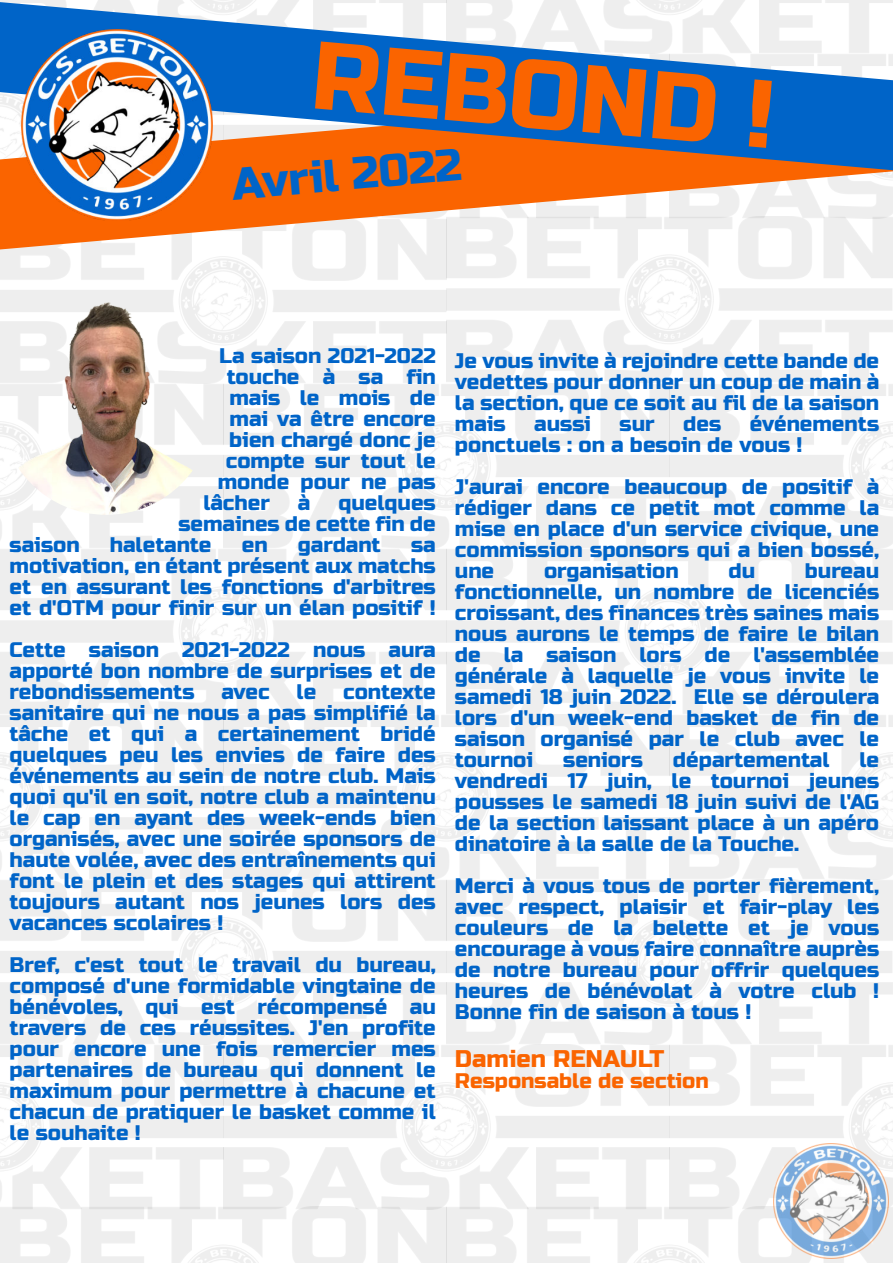
<style>
.page{position:relative;width:893px;height:1263px;background:#fff}
.page>*{position:absolute;margin:0;border:0;box-sizing:border-box;transform-origin:0 0}
.t1{font:96px "Russo One";color:#fa6400}
.t2{font:45px "Russo One";color:#0064c8}
.t3{font:24px "Russo One";color:#fa6400}
.t4{font:21px/21px "Russo One";color:#0064c8;text-align:justify}
.t5{font:21px "Russo One";color:#fa6400}
</style>
<div class="page">
<img style="left:774px;top:1144px;width:115px;height:115px">
<svg style="left:0;top:189px;width:893px;height:85px"></svg>
<svg style="left:0;top:0;width:893px;height:189px"></svg>
<img style="left:21px;top:29px;width:191px;height:192px">
<img style="left:0;top:302px;width:213px;height:213px;border-radius:50%">
<h1 class="t1" style="left:317px;top:21px;width:465px;rotate:5deg">REBOND !</h1>
<h2 class="t2" style="left:230px;top:159px;width:232px;rotate:-5deg">Avril 2022</h2>
<p class="t4" style="left:219px;top:345px;width:218px">La saison 2021-2022</p>
<p class="t4" style="left:227px;top:366px;width:211px">touche à sa fin</p>
<p class="t4" style="left:229px;top:387px;width:208px">mais le mois de</p>
<p class="t4" style="left:230px;top:408px;width:208px">mai va être encore</p>
<p class="t4" style="left:229px;top:429px;width:208px">bien chargé donc je</p>
<p class="t4" style="left:226px;top:450px;width:211px">compte sur tout le</p>
<p class="t4" style="left:218px;top:471px;width:220px">monde pour ne pas</p>
<p class="t4" style="left:203px;top:492px;width:68px">lâcher</p>
<p class="t4" style="left:298px;top:492px;width:14px">à</p>
<p class="t4" style="left:178px;top:492px;width:259px;text-align:right">quelques<br>semaines de cette fin de</p>
<p class="t4" style="left:10px;top:534px;width:72px">saison</p>
<p class="t4" style="left:110px;top:534px;width:103px">haletante</p>
<p class="t4" style="left:242px;top:534px;width:27px">en</p>
<p class="t4" style="left:298px;top:534px;width:84px">gardant</p>
<p class="t4" style="left:10px;top:534px;width:428px;text-indent:401px">sa motivation, en étant présent aux matchs et en assurant les fonctions d'arbitres et d'OTM pour finir sur un élan positif !</p>
<p class="t4" style="left:10px;top:639px;width:428px">Cette saison 2021-2022 nous aura apporté bon nombre de surprises et de rebondissements</p>
<p class="t4" style="left:221px;top:681px;width:50px">avec</p>
<p class="t4" style="left:297px;top:681px;width:21px">le</p>
<p class="t4" style="left:10px;top:681px;width:428px;text-indent:334px">contexte sanitaire qui ne nous a pas simplifié la tâche et qui a certainement bridé quelques peu les envies de faire des événements au sein de notre club. Mais quoi qu'il en soit, notre club a maintenu le cap en ayant des week-ends bien organisés, avec une soirée sponsors de haute volée, avec des entraînements qui font le plein et des stages qui attirent toujours autant nos jeunes lors des vacances scolaires !</p>
<p class="t4" style="left:10px;top:954px;width:428px">Bref, c'est tout le travail du bureau, composé d'une formidable vingtaine de bénévoles, qui est récompensé au travers de ces réussites. J'en profite pour encore une fois remercier mes partenaires de bureau qui donnent le maximum pour permettre à chacune et chacun de pratiquer le basket comme il le souhaite !</p>
<p class="t4" style="left:455px;top:350px;width:426px">Je vous invite à rejoindre cette bande de vedettes pour donner un coup de main à la section, que ce soit au fil de la saison mais</p>
<p class="t4" style="left:455px;top:413px;width:426px;text-indent:295px">événements ponctuels : on a besoin de vous !</p>
<p class="t4" style="left:455px;top:476px;width:426px">J'aurai encore beaucoup de positif à rédiger dans ce petit mot comme la mise en place d'un service civique, une commission sponsors qui a bien bossé, une</p>
<p class="t4" style="left:534px;top:413px;width:58px">aussi</p>
<p class="t4" style="left:619px;top:413px;width:37px">sur</p>
<p class="t4" style="left:683px;top:413px;width:40px">des</p>
<p class="t4" style="left:544px;top:560px;width:136px">organisation</p>
<p class="t4" style="left:728px;top:560px;width:28px">du</p>
<p class="t4" style="left:455px;top:560px;width:426px;text-indent:350px">bureau fonctionnelle, un nombre de licenciés croissant, des finances très saines mais nous aurons le temps de faire le bilan de la saison lors de l'assemblée générale à laquelle je vous invite le samedi 18 juin 2022. Elle se déroulera lors d'un week-end basket de fin de saison organisé par le club avec le tournoi</p>
<p class="t4" style="left:563px;top:749px;width:81px">seniors</p>
<p class="t4" style="left:673px;top:749px;width:158px">départemental</p>
<p class="t4" style="left:455px;top:749px;width:426px;text-indent:404px">le vendredi 17 juin, le tournoi jeunes pousses le samedi 18 juin suivi de l'AG de la section laissant place à un apéro dinatoire à la salle de la Touche.</p>
<p class="t4" style="left:455px;top:875px;width:426px">Merci à vous tous de porter fièrement, avec respect, plaisir et fair-play les couleurs de la belette et je vous encourage à vous faire connaître auprès de notre bureau pour offrir quelques heures de bénévolat à votre club !<br>Bonne fin de saison à tous !</p>
<p class="t3" style="left:455px;top:1045px;width:211px">Damien RENAULT</p>
<p class="t5" style="left:455px;top:1069px;width:255px">Responsable de section</p>
</div>
